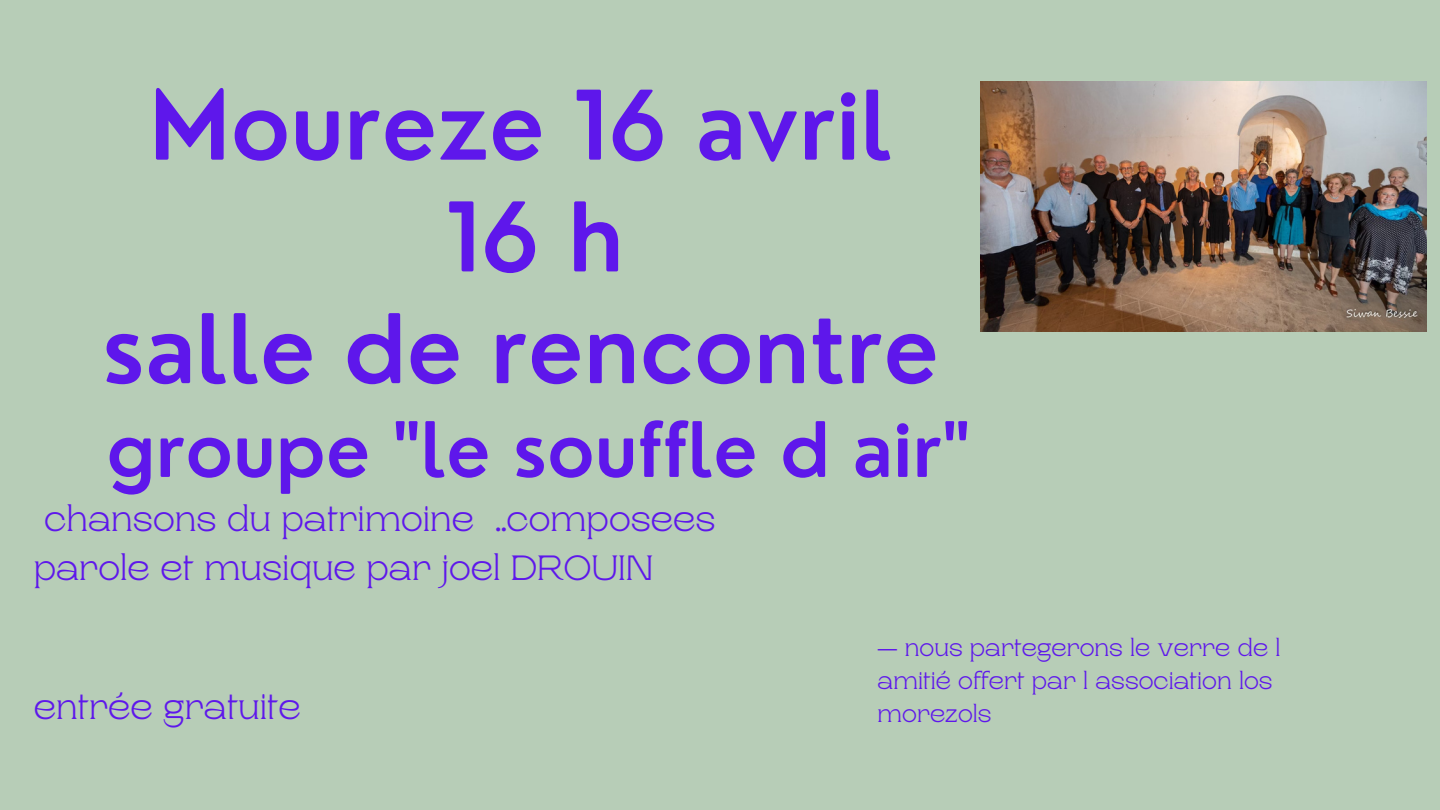
<style>
.page{position:relative;width:1440px;height:810px;background:#b7cdb7}
.page>*{position:absolute;margin:0;border:0;box-sizing:border-box;transform-origin:0 0}
.t1{font:600 93.4px/111.8px "Nourd";color:#5e17eb;text-align:center}
.t2{font:600 74.4px "Nourd";color:#5e17eb}
.t3{font:300 35px/48.6px "Rasputin";color:#5e17eb}
.t4{font:300 23.9px/33.1px "Rasputin";color:#5e17eb}
</style>
<div class="page">
<img style="left:980px;top:81px;width:447px;height:251px">
<h1 class="t1" style="left:102px;top:69px;width:839px">Moureze 16 avril<br>16 h<br>salle de rencontre</h1>
<h2 class="t2" style="left:106px;top:403px;width:865px">groupe "le souffle d air"</h2>
<p class="t3" style="left:34px;top:496px;width:684px;text-indent:11px">chansons du patrimoine ..composees parole et musique par joel DROUIN</p>
<p class="t3" style="left:34px;top:683px;width:269px">entrée gratuite</p>
<p class="t4" style="left:878px;top:631px;width:404px">— nous partegerons le verre de l amitié offert par l association los morezols</p>
</div>
